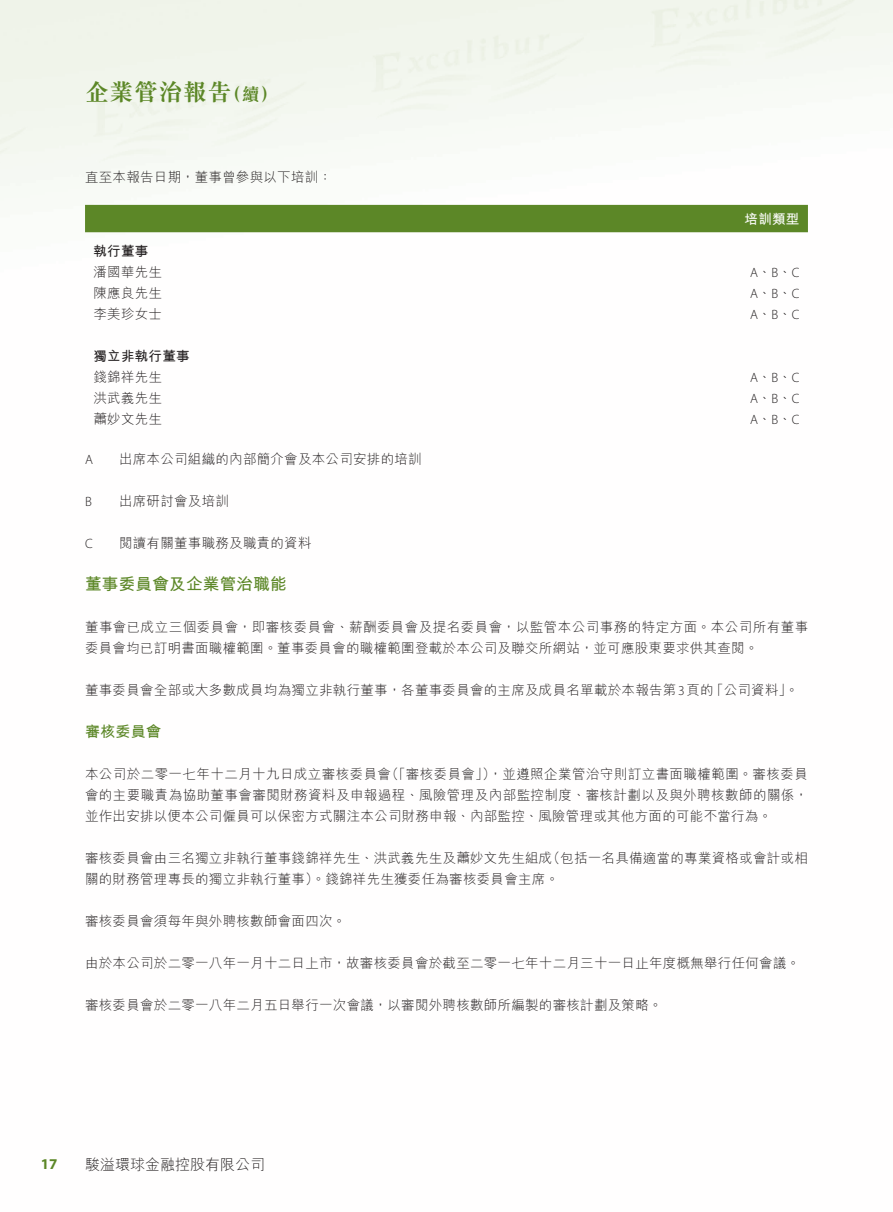
<style>
.page{position:relative;width:893px;height:1212px;background:#fff}
.page>*{position:absolute;margin:0;border:0;box-sizing:border-box;transform-origin:0 0}
.t1{font:700 24px "M Sung HK";letter-spacing:.02em;color:#5c8727}
.t2{font:700 18px "M Sung HK";color:#5c8727}
._01_H1{font:700 16.5px "M Hei HK";letter-spacing:.02em;color:#5c8727}
.t3{font:300 15px "M Hei HK";color:#231f20}
._02_H2{font:700 15px "M Hei HK";letter-spacing:.02em;color:#5c8727}
.t4{font:700 15px "Myriad Pro";color:#5c8727}
._00_txt{font:300 13.5px/21px "M Hei HK";letter-spacing:.02em;color:#231f20}
._50_Table_txt{font:300 13.5px "Myriad Pro";color:#231f20}
._50_Table_txt-2{font:300 13.5px "M Hei HK";letter-spacing:.02em;color:#231f20}
._50_Table_txt-3{font:700 13.5px "M Hei HK";letter-spacing:.02em;color:#231f20}
._50_Table_txt-4{font:700 13.5px "M Hei HK";color:#fff}
._00_txt-2{font:300 13.5px "Myriad Pro";color:#231f20}
.s1{font-family:"M Hei HK"}
.s2{font-family:"Myriad Pro"}
</style>
<div class="page">
<div style="left:85px;top:205px;width:723px;height:27px;background:#5c8727"></div>
<h1 class="t1" style="left:85px;top:80px;width:148px">企業管治報告</h1>
<h2 class="t2" style="left:224px;top:85px;width:55px">（續(</h2>
<p class="_00_txt" style="left:85px;top:166px;width:248px">直至本報告日期，董事曾參與以下培訓：</p>
<p class="_50_Table_txt-3" style="left:94px;top:241px;width:56px">執行董事</p>
<p class="_50_Table_txt-2" style="left:94px;top:265px;width:70px">潘國華先生</p>
<p class="_50_Table_txt-2" style="left:94px;top:286px;width:70px">陳應良先生</p>
<p class="_50_Table_txt-2" style="left:94px;top:307px;width:70px">李美珍女士</p>
<p class="_50_Table_txt-3" style="left:94px;top:346px;width:98px">獨立非執行董事</p>
<p class="_50_Table_txt-2" style="left:94px;top:370px;width:70px">錢錦祥先生</p>
<p class="_50_Table_txt-2" style="left:94px;top:391px;width:70px">洪武義先生</p>
<p class="_50_Table_txt-2" style="left:94px;top:412px;width:70px">蕭妙文先生</p>
<p class="_00_txt" style="left:119px;top:449px;width:304px">出席本公司組織的內部簡介會及本公司安排的培訓</p>
<p class="_00_txt-2" style="left:85px;top:452px;width:9px">A</p>
<p class="_00_txt-2" style="left:85px;top:494px;width:8px">B</p>
<p class="_00_txt" style="left:119px;top:491px;width:111px">出席研討會及培訓</p>
<p class="_50_Table_txt-4" style="left:745px;top:209px;width:56px">培訓類型</p>
<p class="_50_Table_txt" style="left:750px;top:264px;width:51px"><span class="s1">、</span>A <span class="s1">、</span>B C</p>
<p class="_50_Table_txt" style="left:750px;top:285px;width:51px"><span class="s1">、</span>A <span class="s1">、</span>B C</p>
<p class="_50_Table_txt" style="left:750px;top:306px;width:51px"><span class="s1">、</span>A <span class="s1">、</span>B C</p>
<p class="_50_Table_txt" style="left:750px;top:369px;width:51px"><span class="s1">、</span>A <span class="s1">、</span>B C</p>
<p class="_50_Table_txt" style="left:750px;top:390px;width:51px"><span class="s1">、</span>A <span class="s1">、</span>B C</p>
<p class="_50_Table_txt" style="left:750px;top:411px;width:51px"><span class="s1">、</span>A <span class="s1">、</span>B C</p>
<p class="_00_txt" style="left:119px;top:533px;width:194px">閱讀有關董事職務及職責的資料</p>
<p class="_00_txt-2" style="left:85px;top:536px;width:9px">C</p>
<p class="_01_H1" style="left:85px;top:572px;width:203px">董事委員會及企業管治職能</p>
<p class="_00_txt" style="left:85px;top:617px;width:725px">董事會已成立三個委員會，即審核委員會、薪酬委員會及提名委員會，以監管本公司事務的特定方面。本公司所有董事委員會均已訂明書面職權範圍。董事委員會的職權範圍登載於本公司及聯交所網站，並可應股東要求供其查閱。</p>
<p class="_00_txt" style="left:710px;top:680px;width:90px">「公司資料。「</p>
<p class="_00_txt" style="left:85px;top:680px;width:630px">董事委員會全部或大多數成員均為獨立非執行董事，各董事委員會的主席及成員名單載於本報告第<span class="s2">3</span>頁的</p>
<p class="_02_H2" style="left:85px;top:721px;width:78px">審核委員會</p>
<p class="_00_txt" style="left:489px;top:764px;width:321px">，並遵照企業管治守則訂立書面職權範圍。審核委員</p>
<p class="_00_txt" style="left:385px;top:764px;width:112px">（「審核委員會」）</p>
<p class="_00_txt" style="left:85px;top:764px;width:724px">本公司於二零一七年十二月十九日成立審核委員會<br>會的主要職責為協助董事會審閱財務資料及申報過程、風險管理及內部監控制度、審核計劃以及與外聘核數師的關係，並作出安排以便本公司僱員可以保密方式關注本公司財務申報、內部監控、風險管理或其他方面的可能不當行為。</p>
<p class="_00_txt" style="left:547px;top:848px;width:263px">（包括一名具備適當的專業資格或會計或相</p>
<p class="_00_txt" style="left:85px;top:848px;width:475px">審核委員會由三名獨立非執行董事錢錦祥先生、洪武義先生及蕭妙文先生組成關的財務管理專長的獨立非執行董事）。錢錦祥先生獲委任為審核委員會主席。</p>
<p class="_00_txt" style="left:85px;top:911px;width:263px">審核委員會須每年與外聘核數師會面四次。</p>
<p class="_00_txt" style="left:85px;top:953px;width:716px">由於本公司於二零一八年一月十二日上市，故審核委員會於截至二零一七年十二月三十一日止年度概無舉行任何會議。</p>
<p class="_00_txt" style="left:85px;top:995px;width:579px">審核委員會於二零一八年二月五日舉行一次會議，以審閱外聘核數師所編製的審核計劃及策略。</p>
<p class="t4" style="left:41px;top:1154px;width:18px">17</p>
<p class="t3" style="left:85px;top:1157px;width:181px">駿溢環球金融控股有限公司</p>
</div>
